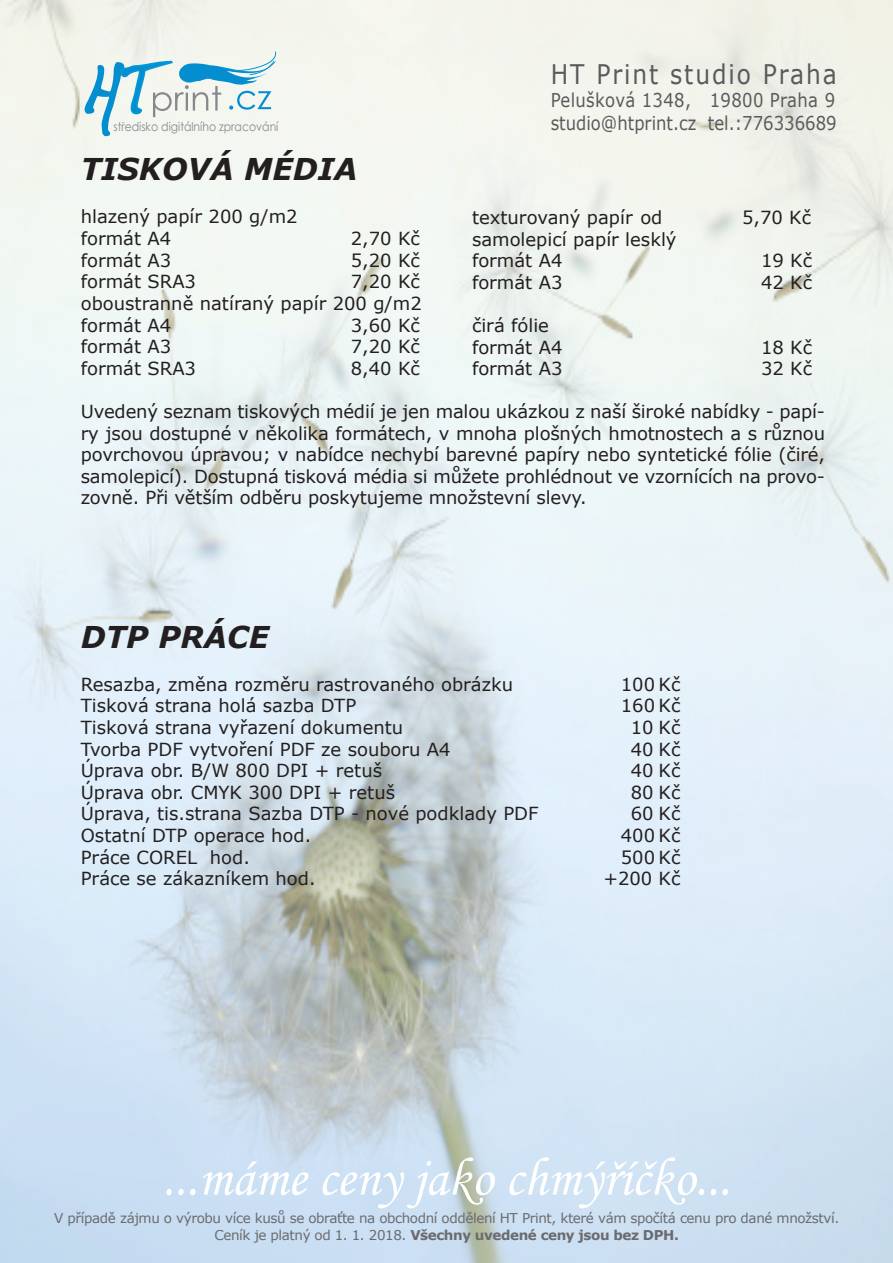
<style>
.page{position:relative;width:893px;height:1263px;background:#fff}
.page>*{position:absolute;margin:0;border:0;box-sizing:border-box;transform-origin:0 0}
.t1{font:54px "Monotype Corsiva";color:#fff}
.t2{font:italic 700 30px "Verdana";color:#231f20}
.t3{font:27px "Verdana";letter-spacing:.08em;color:#5a5a5d;scale:.87 1}
.t4{font:19.05px/22.8px "Verdana";color:#5a5a5d;scale:.87 1}
.t5{font:18px/21.6px "Verdana";color:#231f20;text-align:justify}
.t6{font:13.5px/16.2px "Verdana";letter-spacing:-.03em;color:#6b6b6e;text-align:center}
.t7{font:12.3px "Century Gothic";color:#88898e;scale:.89 1}
.s1{font-weight:700}
</style>
<div class="page">
<img style="left:0;top:0;width:893px;height:1263px">
<svg style="left:84px;top:51px;width:195px;height:86px"></svg>
<p class="t7" style="left:113px;top:118px;width:187px">stredisko digitálního zpracování</p>
<h3 class="t3" style="left:551px;top:56px;width:330px">HT Print studio Praha</h3>
<p class="t4" style="left:551px;top:89px;width:330px">Pelušková 1348, 19800 Praha 9 studio@htprint.cz tel.:776336689</p>
<p class="t2" style="left:81px;top:148px;width:278px">TISKOVÁ MÉDIA</p>
<p class="t5" style="left:81px;top:206px;width:218px">hlazený papír 200 g/m2</p>
<p class="t5" style="left:81px;top:228px;width:92px">formát A4</p>
<p class="t5" style="left:351px;top:228px;width:71px">2,70 Kč</p>
<p class="t5" style="left:81px;top:249px;width:92px">formát A3</p>
<p class="t5" style="left:351px;top:249px;width:71px">5,20 Kč</p>
<p class="t5" style="left:81px;top:271px;width:117px">formát SRA3</p>
<p class="t5" style="left:351px;top:271px;width:71px">7,20 Kč</p>
<p class="t5" style="left:81px;top:292px;width:342px">oboustranně natíraný papír 200 g/m2</p>
<p class="t5" style="left:81px;top:314px;width:92px">formát A4</p>
<p class="t5" style="left:351px;top:314px;width:71px">3,60 Kč</p>
<p class="t5" style="left:81px;top:336px;width:92px">formát A3</p>
<p class="t5" style="left:351px;top:336px;width:71px">7,20 Kč</p>
<p class="t5" style="left:81px;top:357px;width:117px">formát SRA3</p>
<p class="t5" style="left:351px;top:357px;width:71px">8,40 Kč</p>
<p class="t5" style="left:81px;top:400px;width:746px">Uvedený seznam tiskových médií je jen malou ukázkou z naší široké nabídky - papí&shy;ry jsou dostupné v několika formátech, v mnoha plošných hmotnostech a s různou povrchovou úpravou; v nabídce nechybí barevné papíry nebo syntetické fólie (čiré, samolepicí). Dostupná tisková média si můžete prohlédnout ve vzornících na provo&shy;zovně. Při větším odběru poskytujeme množstevní slevy.</p>
<p class="t5" style="left:472px;top:207px;width:192px">texturovaný papír od</p>
<p class="t5" style="left:742px;top:207px;width:71px">5,70 Kč</p>
<p class="t5" style="left:472px;top:228px;width:206px">samolepicí papír lesklý</p>
<p class="t5" style="left:472px;top:250px;width:92px">formát A4</p>
<p class="t5" style="left:761px;top:250px;width:53px">19 Kč</p>
<p class="t5" style="left:472px;top:272px;width:92px">formát A3</p>
<p class="t5" style="left:761px;top:272px;width:53px">42 Kč</p>
<p class="t5" style="left:472px;top:315px;width:79px">čirá fólie</p>
<p class="t5" style="left:472px;top:336px;width:92px">formát A4</p>
<p class="t5" style="left:761px;top:336px;width:53px">18 Kč</p>
<p class="t5" style="left:472px;top:358px;width:92px">formát A3</p>
<p class="t5" style="left:761px;top:358px;width:53px">32 Kč</p>
<p class="t2" style="left:81px;top:615px;width:190px">DTP PRÁCE</p>
<p class="t5" style="left:81px;top:673px;width:434px">Resazba, změna rozměru rastrovaného obrázku</p>
<p class="t5" style="left:621px;top:673px;width:61px">100 Kč</p>
<p class="t5" style="left:81px;top:695px;width:277px">Tisková strana holá sazba DTP</p>
<p class="t5" style="left:621px;top:695px;width:61px">160 Kč</p>
<p class="t5" style="left:81px;top:716px;width:324px">Tisková strana vyřazení dokumentu</p>
<p class="t5" style="left:631px;top:716px;width:51px">10 Kč</p>
<p class="t5" style="left:81px;top:738px;width:371px">Tvorba PDF vytvoření PDF ze souboru A4</p>
<p class="t5" style="left:631px;top:738px;width:51px">40 Kč</p>
<p class="t5" style="left:81px;top:760px;width:303px">Úprava obr. B/W 800 DPI + retuš</p>
<p class="t5" style="left:631px;top:760px;width:51px">40 Kč</p>
<p class="t5" style="left:81px;top:781px;width:316px">Úprava obr. CMYK 300 DPI + retuš</p>
<p class="t5" style="left:631px;top:781px;width:51px">80 Kč</p>
<p class="t5" style="left:81px;top:803px;width:459px">Úprava, tis.strana Sazba DTP - nové podklady PDF</p>
<p class="t5" style="left:631px;top:803px;width:51px">60 Kč</p>
<p class="t5" style="left:81px;top:824px;width:232px">Ostatní DTP operace hod.</p>
<p class="t5" style="left:621px;top:824px;width:61px">400 Kč</p>
<p class="t5" style="left:81px;top:846px;width:171px">Práce COREL hod.</p>
<p class="t5" style="left:621px;top:846px;width:61px">500 Kč</p>
<p class="t5" style="left:81px;top:868px;width:236px">Práce se zákazníkem hod.</p>
<p class="t5" style="left:603px;top:868px;width:79px">+200 Kč</p>
<h1 class="t1" style="left:162px;top:1145px;width:570px">...máme ceny jako chmýříčko...</h1>
<p class="t6" style="left:54px;top:1210px;width:787px">V případě zájmu o výrobu více kusů se obraťte na obchodní oddělení HT Print, které vám spočítá cenu pro dané množství.<br>Ceník je platný od 1. 1. 2018. <span class="s1">Všechny uvedené ceny jsou bez DPH.</span></p>
</div>
